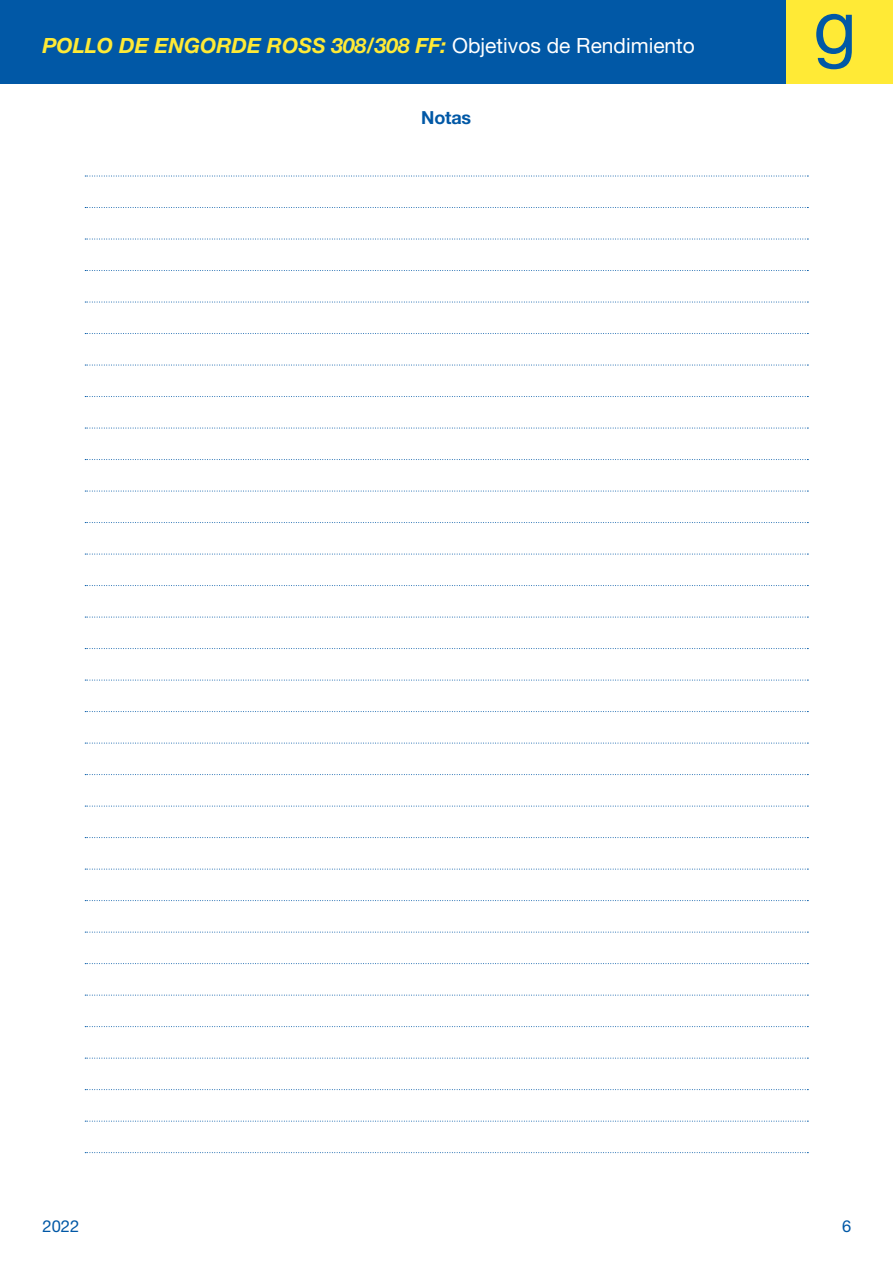
<style>
.page{position:relative;width:893px;height:1263px;background:#fff}
.page>*{position:absolute;margin:0;border:0;box-sizing:border-box;transform-origin:0 0}
.t1{font:75px "Helvetica Neue LT Pro";color:#0158a6}
.t2{font:italic 700 21px "Helvetica Neue LT Pro";color:#ffea36}
.page_heading{font:700 18px "Helvetica Neue LT Pro";letter-spacing:-.01em;color:#0158a6}
.t3{font:16.5px "Helvetica Neue LT Pro";color:#0158a6}
.s1{font-weight:400;font-style:normal;color:#fff}
</style>
<div class="page">
<div style="left:0;top:0;width:893px;height:84px;background:#0158a6"></div>
<div style="left:787px;top:0;width:106px;height:84px;background:#ffea36"></div>
<svg style="left:85px;top:176px;width:723px;height:1px"></svg>
<svg style="left:85px;top:207px;width:723px;height:1px"></svg>
<svg style="left:85px;top:239px;width:723px;height:1px"></svg>
<svg style="left:85px;top:270px;width:723px;height:1px"></svg>
<svg style="left:85px;top:302px;width:723px;height:1px"></svg>
<svg style="left:85px;top:333px;width:723px;height:1px"></svg>
<svg style="left:85px;top:365px;width:723px;height:1px"></svg>
<svg style="left:85px;top:396px;width:723px;height:1px"></svg>
<svg style="left:85px;top:428px;width:723px;height:1px"></svg>
<svg style="left:85px;top:459px;width:723px;height:1px"></svg>
<svg style="left:85px;top:491px;width:723px;height:1px"></svg>
<svg style="left:85px;top:522px;width:723px;height:1px"></svg>
<svg style="left:85px;top:554px;width:723px;height:1px"></svg>
<svg style="left:85px;top:585px;width:723px;height:1px"></svg>
<svg style="left:85px;top:617px;width:723px;height:1px"></svg>
<svg style="left:85px;top:648px;width:723px;height:1px"></svg>
<svg style="left:85px;top:680px;width:723px;height:1px"></svg>
<svg style="left:85px;top:711px;width:723px;height:1px"></svg>
<svg style="left:85px;top:743px;width:723px;height:1px"></svg>
<svg style="left:85px;top:774px;width:723px;height:1px"></svg>
<svg style="left:85px;top:806px;width:723px;height:1px"></svg>
<svg style="left:85px;top:837px;width:723px;height:1px"></svg>
<svg style="left:85px;top:869px;width:723px;height:1px"></svg>
<svg style="left:85px;top:900px;width:723px;height:1px"></svg>
<svg style="left:85px;top:932px;width:723px;height:1px"></svg>
<svg style="left:85px;top:963px;width:723px;height:1px"></svg>
<svg style="left:85px;top:995px;width:723px;height:1px"></svg>
<svg style="left:85px;top:1026px;width:723px;height:1px"></svg>
<svg style="left:85px;top:1058px;width:723px;height:1px"></svg>
<svg style="left:85px;top:1089px;width:723px;height:1px"></svg>
<svg style="left:85px;top:1121px;width:723px;height:1px"></svg>
<svg style="left:85px;top:1152px;width:723px;height:1px"></svg>
<p class="t2" style="left:43px;top:32px;width:654px">POLLO DE ENGORDE ROSS 308/308 FF: <span class="s1">Objetivos de Rendimiento</span></p>
<p class="page_heading" style="left:421px;top:106px;width:51px">Notas</p>
<h1 class="t1" style="left:814px;top:-19px;width:45px">g</h1>
<p class="t3" style="left:43px;top:1216px;width:38px">2022</p>
<p class="t3" style="left:842px;top:1216px;width:11px">6</p>
</div>
